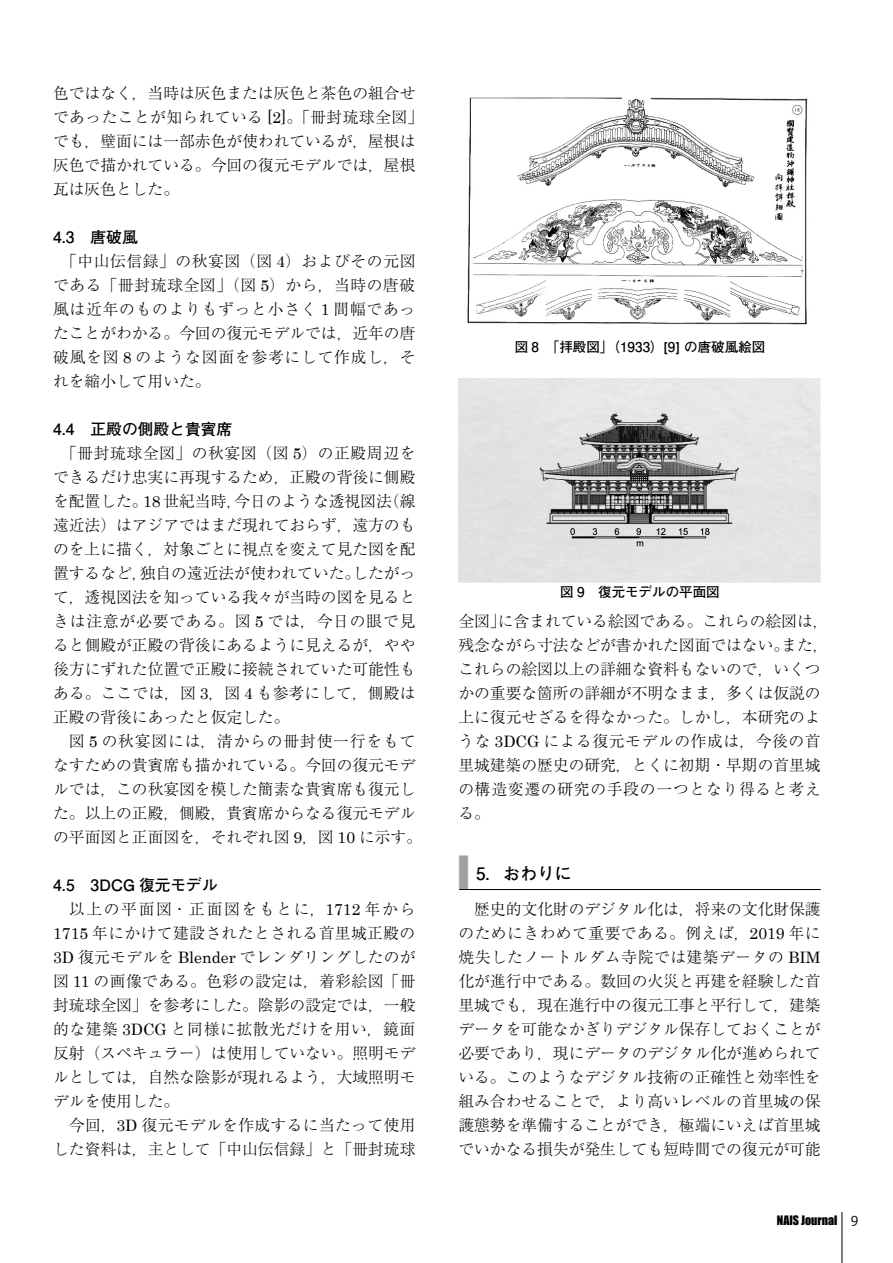
<style>
.page{position:relative;width:893px;height:1263px;background:#fff}
.page>*{position:absolute;margin:0;border:0;box-sizing:border-box;transform-origin:0 0}
.t1{font:700 17.25px "Futo Go B101 Pro";color:#000}
.t2{font:300 15.75px/24px "Ryumin Pro";color:#000;text-align:justify}
.t3{font:300 15.75px/24px "Ryumin Pro";letter-spacing:.025em;color:#000;text-align:right}
.t4{font:700 15.75px "Futo Go B101 Pro";color:#000}
.t5{font:700 13.5px "Futo Go B101 Pro";color:#000}
.t6{font:12px "Impact";color:#000}
.s1{font-family:"Century";font-weight:400}
.s2{font-family:"Gothic MB101 Pro";font-weight:500;font-size:38.85px;color:#9fa0a0}
.s3{font-family:"Koz Go Pro";font-size:13.5px}
</style>
<div class="page">
<hr style="left:459px;top:889px;width:362px;height:1px;background:#000">
<img style="left:467px;top:97px;width:341px;height:228px">
<img style="left:458px;top:378px;width:363px;height:204px">
<hr style="left:842px;top:1212px;width:1px;height:51px;background:#000">
<p class="t2" style="left:53px;top:80px;width:372px;text-align:left">色ではなく，当時は灰色または灰色と茶色の組合せであったことが知られている <span class="s1">[2]</span>。「冊封琉球全図」でも，壁面には一部赤色が使われているが，屋根は灰色で描かれている。今回の復元モデルでは，屋根瓦は灰色とした。</p>
<p class="t4" style="left:53px;top:224px;width:86px">4.3　唐破風</p>
<p class="t2" style="left:53px;top:248px;width:364px;text-indent:8px">「中山伝信録」の秋宴図（図 <span class="s1">4</span>）およびその元図である「冊封琉球全図」（図 <span class="s1">5</span>）から，当時の唐破風は近年のものよりもずっと小さく <span class="s1">1</span> 間幅であったことがわかる。今回の復元モデルでは，近年の唐破風を図 <span class="s1">8</span> のような図面を参考にして作成し，それを縮小して用いた。</p>
<p class="t4" style="left:53px;top:416px;width:181px">4.4　正殿の側殿と貴賓席</p>
<p class="t2" style="left:53px;top:440px;width:364px;text-indent:8px">「冊封琉球全図」の秋宴図（図 <span class="s1">5</span>）の正殿周辺をできるだけ忠実に再現するため，正殿の背後に側殿を配置した。<span class="s1">18</span> 世紀当時，今日のような透視図法（線遠近法）はアジアではまだ現れておらず，遠方のものを上に描く，対象ごとに視点を変えて見た図を配置するなど，独自の遠近法が使われていた。したがって，透視図法を知っている我々が当時の図を見るときは注意が必要である。図 <span class="s1">5</span> では，今日の眼で見ると側殿が正殿の背後にあるように見えるが，やや後方にずれた位置で正殿に接続されていた可能性もある。ここでは，図 <span class="s1">3</span>，図 <span class="s1">4</span> も参考にして，側殿は正殿の背後にあったと仮定した。</p>
<p class="t2" style="left:53px;top:728px;width:370px;text-align:center">図 <span class="s1">5</span> の秋宴図には，清からの冊封使一行をもて<br>なすための貴賓席も描かれている。今回の復元モデルでは，この秋宴図を模した簡素な貴賓席も復元した。以上の正殿，側殿，貴賓席からなる復元モデルの平面図と正面図を，それぞれ図 <span class="s1">9</span>，図 <span class="s1">10</span> に示す。</p>
<p class="t4" style="left:53px;top:872px;width:166px">4.5　3DCG 復元モデル</p>
<p class="t2" style="left:53px;top:896px;width:364px;text-indent:16px">以上の平面図・正面図をもとに，<span class="s1">1712</span> 年から<span class="s1">1715</span> 年にかけて建設されたとされる首里城正殿の<span class="s1">3D</span> 復元モデルを <span class="s1">Blender</span> でレンダリングしたのが図 <span class="s1">11</span> の画像である。色彩の設定は，着彩絵図「冊封琉球全図」を参考にした。陰影の設定では，一般的な建築 <span class="s1">3DCG</span> と同様に拡散光だけを用い，鏡面反射（スペキュラー）は使用していない。照明モデルとしては，自然な陰影が現れるよう，大域照明モデルを使用した。</p>
<p class="t3" style="left:53px;top:1112px;width:364px">今回，<span class="s1">3D</span> 復元モデルを作成するに当たって使用した資料は，主として「中山伝信録」と「冊封琉球</p>
<p class="t5" style="left:515px;top:336px;width:252px">図 8　「拝殿図」（1933）[9] の唐破風絵図</p>
<p class="t5" style="left:560px;top:581px;width:161px">図 9　復元モデルの平面図</p>
<p class="t2" style="left:458px;top:608px;width:372px;text-align:left">全図」に含まれている絵図である。これらの絵図は，残念ながら寸法などが書かれた図面ではない。また，これらの絵図以上の詳細な資料もないので，いくつかの重要な箇所の詳細が不明なまま，多くは仮説の上に復元せざるを得なかった。しかし，本研究のような <span class="s1">3DCG</span> による復元モデルの作成は，今後の首里城建築の歴史の研究，とくに初期・早期の首里城の構造変遷の研究の手段の一つとなり得ると考える。</p>
<p class="t1" style="left:458px;top:859px;width:115px"><span class="s2">■</span> 5．おわりに</p>
<p class="t2" style="left:458px;top:896px;width:364px;text-indent:16px">歴史的文化財のデジタル化は，将来の文化財保護のためにきわめて重要である。例えば，<span class="s1">2019</span> 年に焼失したノートルダム寺院では建築データの <span class="s1">BIM</span>化が進行中である。数回の火災と再建を経験した首里城でも，現在進行中の復元工事と平行して，建築データを可能なかぎりデジタル保存しておくことが必要であり，現にデータのデジタル化が進められている。このようなデジタル技術の正確性と効率性を組み合わせることで，より高いレベルの首里城の保護態勢を準備することができ，極端にいえば首里城でいかなる損失が発生しても短時間での復元が可能</p>
<p class="t6" style="left:777px;top:1211px;width:83px">NAIS Journal <span class="s3">9</span></p>
</div>
